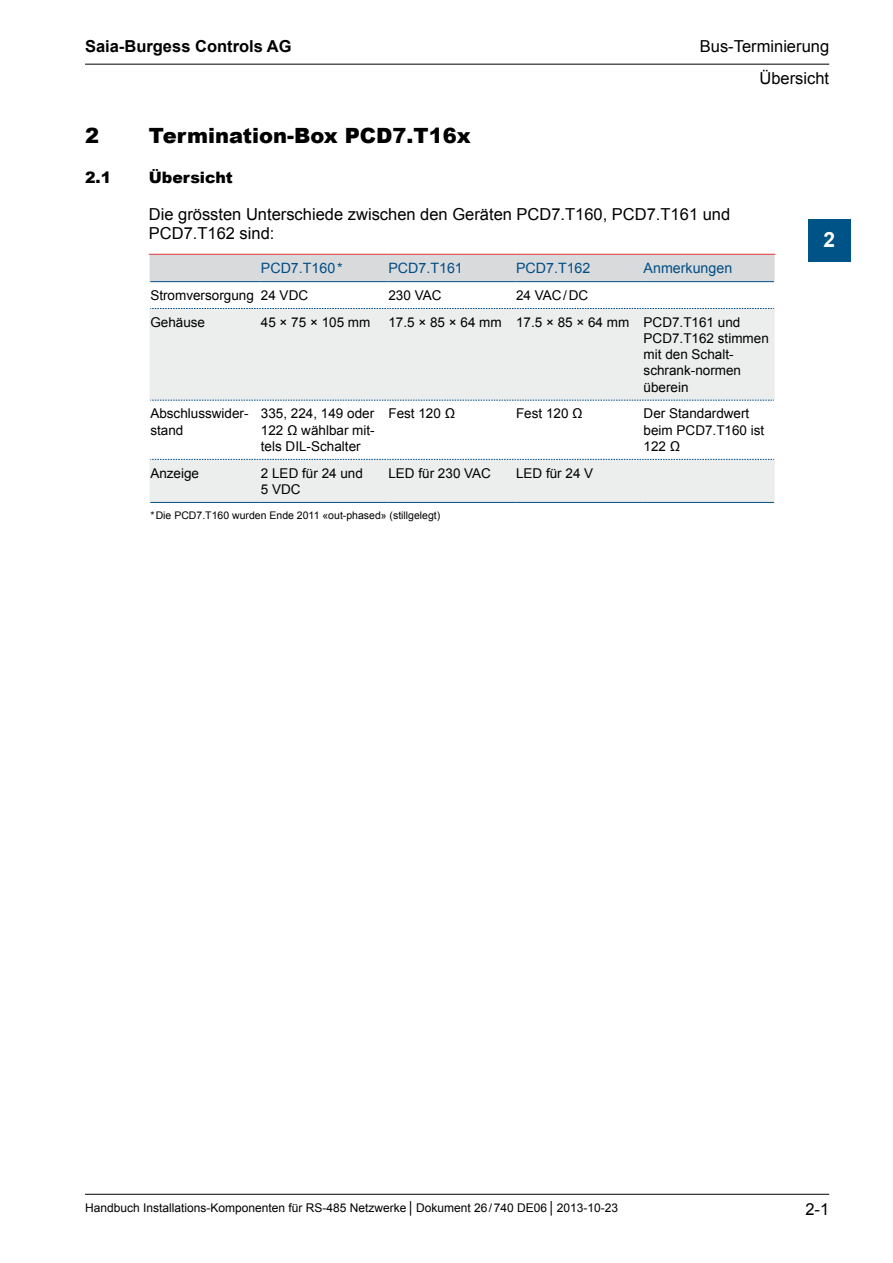
<style>
.page{position:relative;width:893px;height:1263px;background:#fff}
.page>*{position:absolute;margin:0;border:0;box-sizing:border-box;transform-origin:0 0}
.CH_Ueberschrift_1{font:900 21px "Arial";color:#000}
.t1{font:700 21px "Arial";color:#fff}
.CH_Fliesstext{font:16.5px/19.8px "Arial";color:#000}
.t2{font:700 16.5px "Arial";color:#000}
.Kopfzeile_rechts{font:16.5px "Arial";color:#000}
.CH_Ueberschrift_2{font:900 15.75px "Arial";color:#000}
.CH_TextTabelle_Head{font:14.25px "Arial";color:#004e86}
.CH_TextTabelle{font:13.5px/16.2px "Arial";color:#000}
.t3{font:12px "Arial";color:#000}
.CH_TextTabelle-2{font:10.5px "Arial";color:#000}
</style>
<div class="page">
<hr style="left:85px;top:64px;width:744px;height:1px;background:#000">
<hr style="left:85px;top:1194px;width:744px;height:1px;background:#000">
<div style="left:808px;top:219px;width:42px;height:42px;background:#005387"></div>
<div style="left:150px;top:255px;width:625px;height:27px;background:#d9dadb"></div>
<svg style="left:150px;top:309px;width:625px;height:193px;fill:#eceded"></svg>
<hr style="left:149px;top:254px;width:111px;height:1px;background:#dd3338">
<hr style="left:260px;top:254px;width:128px;height:1px;background:#dd3338">
<hr style="left:388px;top:254px;width:127px;height:1px;background:#dd3338">
<hr style="left:515px;top:254px;width:128px;height:1px;background:#dd3338">
<hr style="left:643px;top:254px;width:132px;height:1px;background:#dd3338">
<hr style="left:150px;top:281px;width:110px;height:1px;background:#004e86">
<hr style="left:260px;top:281px;width:128px;height:1px;background:#004e86">
<hr style="left:388px;top:281px;width:127px;height:1px;background:#004e86">
<hr style="left:515px;top:281px;width:128px;height:1px;background:#004e86">
<hr style="left:643px;top:281px;width:131px;height:1px;background:#004e86">
<svg style="left:150px;top:308px;width:624px;height:1px"></svg>
<svg style="left:150px;top:400px;width:624px;height:1px"></svg>
<svg style="left:150px;top:459px;width:624px;height:1px"></svg>
<hr style="left:150px;top:502px;width:110px;height:1px;background:#004e86">
<hr style="left:260px;top:502px;width:128px;height:1px;background:#004e86">
<hr style="left:388px;top:502px;width:127px;height:1px;background:#004e86">
<hr style="left:515px;top:502px;width:128px;height:1px;background:#004e86">
<hr style="left:643px;top:502px;width:131px;height:1px;background:#004e86">
<p class="t2" style="left:85px;top:36px;width:208px">Saia-Burgess Controls AG</p>
<p class="CH_Fliesstext" style="left:700px;top:37px;width:131px">Bus-Terminierung</p>
<p class="CH_Fliesstext" style="left:759px;top:69px;width:71px">Übersicht</p>
<p class="CH_Ueberschrift_1" style="left:85px;top:120px;width:16px">2</p>
<p class="CH_Ueberschrift_1" style="left:149px;top:120px;width:323px">Termination-Box PCD7.T16x</p>
<p class="CH_Ueberschrift_2" style="left:85px;top:166px;width:28px">2.1</p>
<p class="CH_Ueberschrift_2" style="left:149px;top:166px;width:86px">Übersicht</p>
<p class="CH_Fliesstext" style="left:149px;top:204px;width:583px">Die grössten Unterschiede zwischen den Geräten PCD7.T160, PCD7.T161 und<br>PCD7.T162 sind:</p>
<p class="CH_TextTabelle_Head" style="left:261px;top:259px;width:83px">PCD7.T160*</p>
<p class="CH_TextTabelle_Head" style="left:388px;top:259px;width:76px">PCD7.T161</p>
<p class="CH_TextTabelle_Head" style="left:516px;top:259px;width:76px">PCD7.T162</p>
<p class="CH_TextTabelle_Head" style="left:644px;top:259px;width:90px">Anmerkungen</p>
<p class="CH_TextTabelle" style="left:150px;top:287px;width:105px">Stromversorgung</p>
<p class="CH_TextTabelle" style="left:261px;top:287px;width:49px">24 VDC</p>
<p class="CH_TextTabelle" style="left:388px;top:287px;width:55px">230 VAC</p>
<p class="CH_TextTabelle" style="left:516px;top:287px;width:74px">24 VAC/DC</p>
<p class="CH_TextTabelle" style="left:150px;top:314px;width:56px">Gehäuse</p>
<p class="CH_TextTabelle" style="left:261px;top:314px;width:111px">45 × 75 × 105 mm</p>
<p class="CH_TextTabelle" style="left:388px;top:314px;width:115px">17.5 × 85 × 64 mm</p>
<p class="CH_TextTabelle" style="left:516px;top:314px;width:115px">17.5 × 85 × 64 mm</p>
<p class="CH_TextTabelle" style="left:644px;top:314px;width:127px">PCD7.T161 und<br>PCD7.T162 stimmen mit den Schalt&shy;schrank-normen überein</p>
<p class="CH_TextTabelle" style="left:150px;top:406px;width:100px">Abschlusswider&shy;stand</p>
<p class="CH_TextTabelle" style="left:261px;top:406px;width:115px;text-align:justify">335, 224, 149 oder 122 Ω wählbar mit&shy;tels DIL-Schalter</p>
<p class="CH_TextTabelle" style="left:388px;top:406px;width:68px">Fest 120 Ω</p>
<p class="CH_TextTabelle" style="left:516px;top:406px;width:68px">Fest 120 Ω</p>
<p class="CH_TextTabelle" style="left:644px;top:406px;width:122px">Der Standardwert beim PCD7.T160 ist<br>122 Ω</p>
<p class="CH_TextTabelle" style="left:150px;top:465px;width:50px">Anzeige</p>
<p class="CH_TextTabelle" style="left:261px;top:465px;width:104px">2 LED für 24 und<br>5 VDC</p>
<p class="CH_TextTabelle" style="left:388px;top:465px;width:104px">LED für 230 VAC</p>
<p class="CH_TextTabelle" style="left:516px;top:465px;width:79px">LED für 24 V</p>
<p class="CH_TextTabelle-2" style="left:150px;top:508px;width:292px">*Die PCD7.T160 wurden Ende 2011 «out-phased» (stillgelegt)</p>
<h1 class="t1" style="left:823px;top:226px;width:13px">2</h1>
<p class="t3" style="left:85px;top:1200px;width:534px">Handbuch Installations-Komponenten für RS-485 Netzwerke│Dokument 26/740 DE06│2013-10-23</p>
<p class="Kopfzeile_rechts" style="left:805px;top:1199px;width:25px">2-1</p>
</div>
